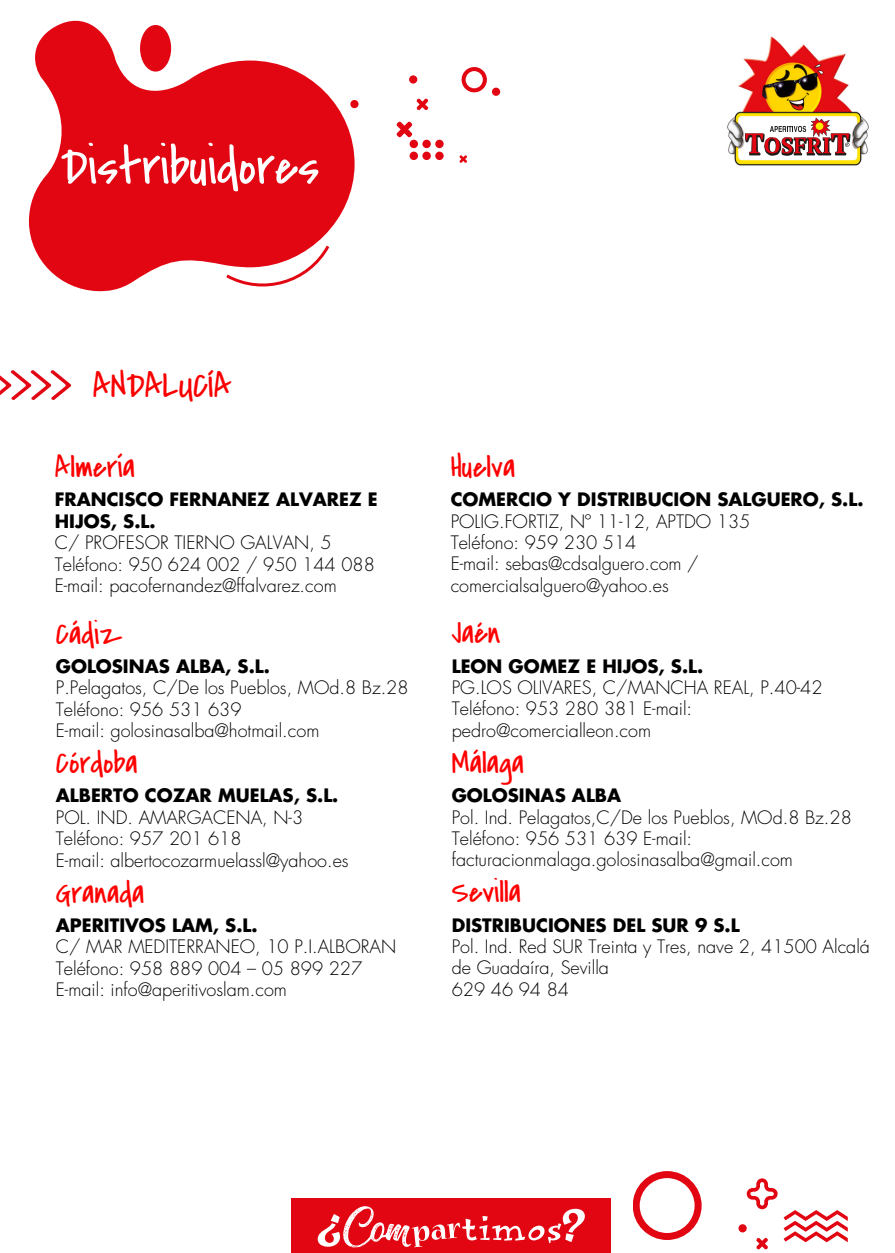
<style>
.page{position:relative;width:895px;height:1253px;background:#fff}
.page>*{position:absolute;margin:0;border:0;box-sizing:border-box;transform-origin:0 0}
.t1{font:53.55px "Covered By Your Grace";color:#fff}
.t2{font:36px "Covered By Your Grace";color:#f90000}
.t3{font:31.5px "Covered By Your Grace";color:#f00}
.t4{font:31.5px "Covered By Your Grace";color:#fc0000}
.t5{font:300 18px/21.3px "Futura Std";color:#000}
.t6{font:700 18px/21.3px "Futura Std";color:#000}
</style>
<div class="page">
<svg style="left:29px;top:20px;width:326px;height:271px;fill:#e20613"></svg>
<div style="left:140px;top:25px;width:31px;height:47px;background:#e20613;border-radius:50%"></div>
<svg style="left:226px;top:245px;width:103px;height:42px"></svg>
<img style="left:727px;top:36px;width:142px;height:130px">
<svg style="left:0;top:370px;width:71px;height:30px"></svg>
<div style="left:350px;top:100px;width:8px;height:8px;background:#e20613;border-radius:50%"></div>
<div style="left:409px;top:75px;width:8px;height:9px;background:#e20613;border-radius:50%"></div>
<svg style="left:396px;top:121px;width:16px;height:16px"></svg>
<div style="left:409px;top:140px;width:9px;height:8px;background:#e20613;border-radius:50%"></div>
<div style="left:422px;top:140px;width:9px;height:8px;background:#e20613;border-radius:50%"></div>
<div style="left:435px;top:140px;width:8px;height:8px;background:#e20613;border-radius:50%"></div>
<div style="left:409px;top:152px;width:9px;height:8px;background:#e20613;border-radius:50%"></div>
<div style="left:422px;top:152px;width:9px;height:8px;background:#e20613;border-radius:50%"></div>
<div style="left:435px;top:152px;width:8px;height:8px;background:#e20613;border-radius:50%"></div>
<svg style="left:416px;top:98px;width:12px;height:12px"></svg>
<svg style="left:459px;top:155px;width:8px;height:8px"></svg>
<div style="left:291px;top:1198px;width:320px;height:54px;background:#e20613"></div>
<svg style="left:317px;top:1206px;width:267px;height:41px"></svg>
<svg style="left:461px;top:67px;width:26px;height:25px"></svg>
<div style="left:492px;top:88px;width:8px;height:8px;background:#e20613;border-radius:50%"></div>
<svg style="left:633px;top:1171px;width:68px;height:68px"></svg>
<svg style="left:746px;top:1178px;width:31px;height:30px"></svg>
<svg style="left:738px;top:1223px;width:8px;height:9px"></svg>
<svg style="left:783px;top:1210px;width:64px;height:31px"></svg>
<svg style="left:756px;top:1237px;width:11px;height:12px"></svg>
<svg style="left:744px;top:118px;width:106px;height:38px"></svg>
<p class="t1" style="left:61px;top:132px;width:260px">Distribuidores</p>
<p class="t2" style="left:93px;top:361px;width:140px">ANDALUCÍA</p>
<p class="t4" style="left:55px;top:446px;width:82px">Almería</p>
<p class="t6" style="left:55px;top:490px;width:324px">FRANCISCO FERNANEZ ALVAREZ E<br>HIJOS, S.L.</p>
<p class="t5" style="left:55px;top:532px;width:321px">C/ PROFESOR TIERNO GALVAN, 5<br>Teléfono: 950 624 002 / 950 144 088<br>E-mail: pacofernandez@ffalvarez.com</p>
<h2 class="t3" style="left:56px;top:613px;width:68px">Cádiz</h2>
<p class="t6" style="left:56px;top:656px;width:216px">GOLOSINAS ALBA, S.L.</p>
<p class="t5" style="left:56px;top:677px;width:354px">P.Pelagatos, C/De los Pueblos, MOd.8 Bz.28<br>Teléfono: 956 531 639<br>E-mail: golosinasalba@hotmail.com</p>
<p class="t3" style="left:56px;top:742px;width:83px">Córdoba</p>
<p class="t6" style="left:56px;top:785px;width:284px">ALBERTO COZAR MUELAS, S.L.</p>
<p class="t5" style="left:56px;top:807px;width:294px">POL. IND. AMARGACENA, N-3<br>Teléfono: 957 201 618<br>E-mail: albertocozarmuelassl@yahoo.es</p>
<p class="t3" style="left:56px;top:871px;width:90px">Granada</p>
<p class="t6" style="left:56px;top:915px;width:203px">APERITIVOS LAM, S.L.</p>
<p class="t5" style="left:56px;top:936px;width:342px">C/ MAR MEDITERRANEO, 10 P.I.ALBORAN<br>Teléfono: 958 889 004 – 05 899 227<br>E-mail: info@aperitivoslam.com</p>
<p class="t4" style="left:450px;top:446px;width:66px">Huelva</p>
<p class="t6" style="left:450px;top:489px;width:414px">COMERCIO Y DISTRIBUCION SALGUERO, S.L.</p>
<p class="t5" style="left:450px;top:511px;width:301px">POLIG.FORTIZ, Nº 11-12, APTDO 135<br>Teléfono: 959 230 514<br>E-mail: sebas@cdsalguero.com / comercialsalguero@yahoo.es</p>
<p class="t3" style="left:451px;top:612px;width:50px">Jaén</p>
<p class="t6" style="left:451px;top:656px;width:253px">LEON GOMEZ E HIJOS, S.L.</p>
<p class="t5" style="left:451px;top:677px;width:372px">PG.LOS OLIVARES, C/MANCHA REAL, P.40-42<br>Teléfono: 953 280 381 E-mail: pedro@comercialleon.com</p>
<p class="t3" style="left:451px;top:742px;width:74px">Málaga</p>
<p class="t6" style="left:451px;top:785px;width:171px">GOLOSINAS ALBA</p>
<p class="t5" style="left:451px;top:806px;width:401px">Pol. Ind. Pelagatos,C/De los Pueblos, MOd.8 Bz.28<br>Teléfono: 956 531 639 E-mail: facturacionmalaga.golosinasalba@gmail.com</p>
<p class="t3" style="left:451px;top:871px;width:71px">Sevilla</p>
<p class="t6" style="left:451px;top:914px;width:289px">DISTRIBUCIONES DEL SUR 9 S.L</p>
<p class="t5" style="left:451px;top:936px;width:419px">Pol. Ind. Red SUR Treinta y Tres, nave 2, 41500 Alcalá de Guadaíra, Sevilla</p>
<p class="t5" style="left:451px;top:979px;width:119px">629 46 94 84</p>
</div>
